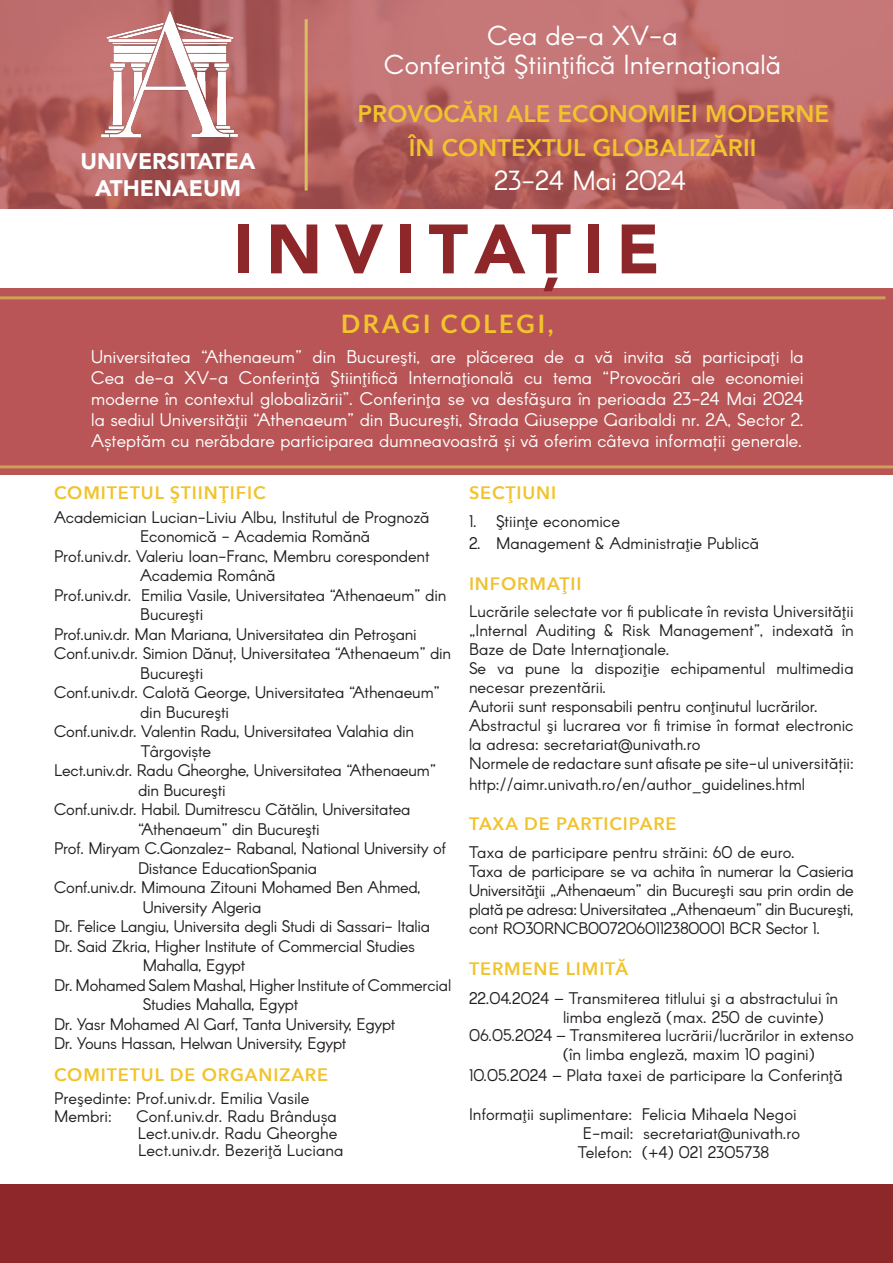
<style>
.page{position:relative;width:893px;height:1263px;background:#fff}
.page>*{position:absolute;margin:0;border:0;box-sizing:border-box;transform-origin:0 0}
.t1{font:900 69px "Avenir";letter-spacing:.18em;color:#8e2729}
.t2{font:27px "Arcon";color:#fff}
.t3{font:700 25.5px "Lato";letter-spacing:.1em;color:#f1c32d}
.t4{font:800 24px "Avenir";color:#f1c32d}
.t5{font:900 22.5px "Avenir";color:#fff}
.t6{font:18px/21px "Arcon";color:#fff;text-align:justify}
.t7{font:600 18px "Avenir Next";letter-spacing:.05em;color:#f1c32d}
.t8{font:600 18px "Avenir Next";letter-spacing:.05em;color:#efc231}
.t9{font:16.5px/18.9px "Arcon";letter-spacing:-.01em;color:#231f20}
</style>
<div class="page">
<svg style="left:0;top:0;width:893px;height:208px;background:#b96766"></svg>
<div style="left:0;top:288px;width:893px;height:186px;background:#b95556"></div>
<div style="left:0;top:1184px;width:893px;height:79px;background:#8e2729"></div>
<img style="left:95px;top:10px;width:146px;height:134px">
<hr style="left:305px;top:19px;width:3px;height:172px;background:#d9bf61">
<hr style="left:0;top:465px;width:893px;height:3px;background:#cf9f56">
<hr style="left:0;top:296px;width:885px;height:3px;background:#cfa056">
<p class="t5" style="left:81px;top:142px;width:177px">UNIVERSITATEA</p>
<p class="t5" style="left:95px;top:169px;width:147px">ATHENAEUM</p>
<p class="t2" style="left:487px;top:19px;width:192px">Cea de-a XV-a</p>
<p class="t2" style="left:384px;top:47px;width:398px">Conferinţă Ştiinţifică Internaţională</p>
<p class="t4" style="left:358px;top:95px;width:473px">PROVOCĂRI ALE ECONOMIEI MODERNE</p>
<p class="t4" style="left:409px;top:129px;width:349px">ÎN CONTEXTUL GLOBALIZĂRII</p>
<p class="t2" style="left:494px;top:163px;width:194px">23-24 Mai 2024</p>
<p class="t1" style="left:233px;top:190px;width:428px">INVITAȚIE</p>
<p class="t3" style="left:341px;top:310px;width:214px">DRAGI COLEGI,</p>
<p class="t6" style="left:91px;top:347px;width:714px">Universitatea “Athenaeum” din Bucureşti, are plăcerea de a vă invita să participaţi la Cea de-a XV-a Conferinţă Ştiinţifică Internaţională cu tema “Provocări ale economiei moderne în contextul globalizării”. Conferinţa se va desfăşura în perioada 23-24 Mai 2024 la sediul Universităţii “Athenaeum” din Bucureşti, Strada Giuseppe Garibaldi nr. 2A, Sector 2.<br>Așteptăm cu nerăbdare participarea dumneavoastră și vă oferim câteva informații generale.</p>
<p class="t7" style="left:54px;top:477px;width:213px">COMITETUL ŞTIINŢIFIC</p>
<p class="t9" style="left:54px;top:509px;width:377px">Academician Lucian-Liviu Albu, Institutul de Prognoză</p>
<p class="t9" style="left:140px;top:528px;width:231px">Economică - Academia Romănă</p>
<p class="t9" style="left:54px;top:548px;width:377px">Prof.univ.dr. Valeriu Ioan-Franc, Membru corespondent</p>
<p class="t9" style="left:140px;top:567px;width:137px">Academia Română</p>
<p class="t9" style="left:54px;top:587px;width:394px">Prof.univ.dr. Emilia Vasile, Universitatea “Athenaeum” din</p>
<p class="t9" style="left:140px;top:606px;width:65px">Bucureşti</p>
<p class="t9" style="left:54px;top:626px;width:364px">Prof.univ.dr. Man Mariana, Universitatea din Petroşani</p>
<p class="t9" style="left:54px;top:645px;width:399px">Conf.univ.dr. Simion Dănuț, Universitatea “Athenaeum” din</p>
<p class="t9" style="left:140px;top:665px;width:65px">Bucureşti</p>
<p class="t9" style="left:54px;top:684px;width:387px">Conf.univ.dr. Calotă George, Universitatea “Athenaeum”</p>
<p class="t9" style="left:140px;top:704px;width:90px">din Bucureşti</p>
<p class="t9" style="left:54px;top:723px;width:361px">Conf.univ.dr. Valentin Radu, Universitatea Valahia din</p>
<p class="t9" style="left:141px;top:743px;width:72px">Târgoviște</p>
<p class="t9" style="left:54px;top:762px;width:384px">Lect.univ.dr. Radu Gheorghe, Universitatea “Athenaeum”</p>
<p class="t9" style="left:138px;top:782px;width:89px">din Bucureşti</p>
<p class="t9" style="left:54px;top:801px;width:358px">Conf.univ.dr. Habil. Dumitrescu Cătălin, Universitatea</p>
<p class="t9" style="left:138px;top:821px;width:183px">“Athenaeum” din Bucureşti</p>
<p class="t9" style="left:54px;top:840px;width:394px">Prof. Miryam C.Gonzalez- Rabanal, National University of</p>
<p class="t9" style="left:138px;top:860px;width:181px">Distance EducationSpania</p>
<p class="t9" style="left:54px;top:879px;width:368px">Conf.univ.dr. Mimouna Zitouni Mohamed Ben Ahmed,</p>
<p class="t9" style="left:143px;top:899px;width:120px">University Algeria</p>
<p class="t9" style="left:54px;top:918px;width:378px">Dr. Felice Langiu, Universita degli Studi di Sassari- Italia</p>
<p class="t9" style="left:54px;top:938px;width:362px">Dr. Said Zkria, Higher Institute of Commercial Studies</p>
<p class="t9" style="left:143px;top:957px;width:104px">Mahalla, Egypt</p>
<p class="t9" style="left:54px;top:977px;width:399px">Dr. Mohamed Salem Mashal, Higher Institute of Commercial</p>
<p class="t9" style="left:143px;top:996px;width:157px">Studies Mahalla, Egypt</p>
<p class="t9" style="left:54px;top:1016px;width:343px">Dr. Yasr Mohamed Al Garf, Tanta University, Egypt</p>
<p class="t9" style="left:54px;top:1035px;width:294px">Dr. Youns Hassan, Helwan University, Egypt</p>
<p class="t7" style="left:54px;top:1059px;width:276px">COMITETUL DE ORGANIZARE</p>
<p class="t9" style="left:54px;top:1090px;width:257px">Preşedinte: Prof.univ.dr. Emilia Vasile</p>
<p class="t9" style="left:54px;top:1107px;width:59px">Membri:</p>
<p class="t9" style="left:136px;top:1107px;width:202px">Conf.univ.dr. Radu Brândușa</p>
<p class="t9" style="left:138px;top:1125px;width:201px">Lect.univ.dr. Radu Gheorghe</p>
<p class="t9" style="left:138px;top:1142px;width:207px">Lect.univ.dr. Bezeriţă Luciana</p>
<p class="t7" style="left:469px;top:477px;width:89px">SECŢIUNI</p>
<p class="t9" style="left:469px;top:512px;width:153px">1. Ştiinţe economice</p>
<p class="t9" style="left:469px;top:535px;width:292px">2. Management &amp; Administraţie Publică</p>
<p class="t8" style="left:469px;top:568px;width:114px">INFORMAŢII</p>
<p class="t9" style="left:469px;top:603px;width:386px;text-align:justify">Lucrările selectate vor fi publicate în revista Universităţii „Internal Auditing &amp; Risk Management”, indexată în Baze de Date Internaţionale.</p>
<p class="t9" style="left:469px;top:660px;width:386px">Se va pune la dispoziţie echipamentul multimedia necesar prezentării.</p>
<p class="t9" style="left:469px;top:698px;width:350px">Autorii sunt responsabili pentru conţinutul lucrărilor.</p>
<p class="t9" style="left:469px;top:717px;width:386px">Abstractul şi lucrarea vor fi trimise în format electronic la adresa: secretariat@univath.ro</p>
<p class="t9" style="left:469px;top:754px;width:386px;line-height:20.4px">Normele de redactare sunt afisate pe site-ul universității: http://aimr.univath.ro/en/author_guidelines.html</p>
<p class="t7" style="left:469px;top:809px;width:209px">TAXA DE PARTICIPARE</p>
<p class="t9" style="left:469px;top:844px;width:327px">Taxa de participare pentru străini: 60 de euro.</p>
<p class="t9" style="left:469px;top:863px;width:386px;text-align:justify">Taxa de participare se va achita în numerar la Casieria Universităţii „Athenaeum” din Bucureşti sau prin ordin de plată pe adresa: Universitatea „Athenaeum” din Bucureşti, cont RO30RNCB0072060112380001 BCR Sector 1.</p>
<p class="t7" style="left:469px;top:953px;width:161px">TERMENE LIMITĂ</p>
<p class="t9" style="left:469px;top:989px;width:370px">22.04.2024 – Transmiterea titlului şi a abstractului în</p>
<p class="t9" style="left:563px;top:1008px;width:262px">limba engleză (max. 250 de cuvinte)</p>
<p class="t9" style="left:469px;top:1027px;width:386px">06.05.2024 – Transmiterea lucrării/lucrărilor in extenso</p>
<p class="t9" style="left:563px;top:1046px;width:253px">(în limba engleză, maxim 10 pagini)</p>
<p class="t9" style="left:469px;top:1067px;width:375px">10.05.2024 – Plata taxei de participare la Conferinţă</p>
<p class="t9" style="left:469px;top:1106px;width:329px">Informaţii suplimentare: Felicia Mihaela Negoi</p>
<p class="t9" style="left:583px;top:1125px;width:219px">E-mail: secretariat@univath.ro</p>
<p class="t9" style="left:578px;top:1144px;width:193px">Telefon: (+4) 021 2305738</p>
</div>
